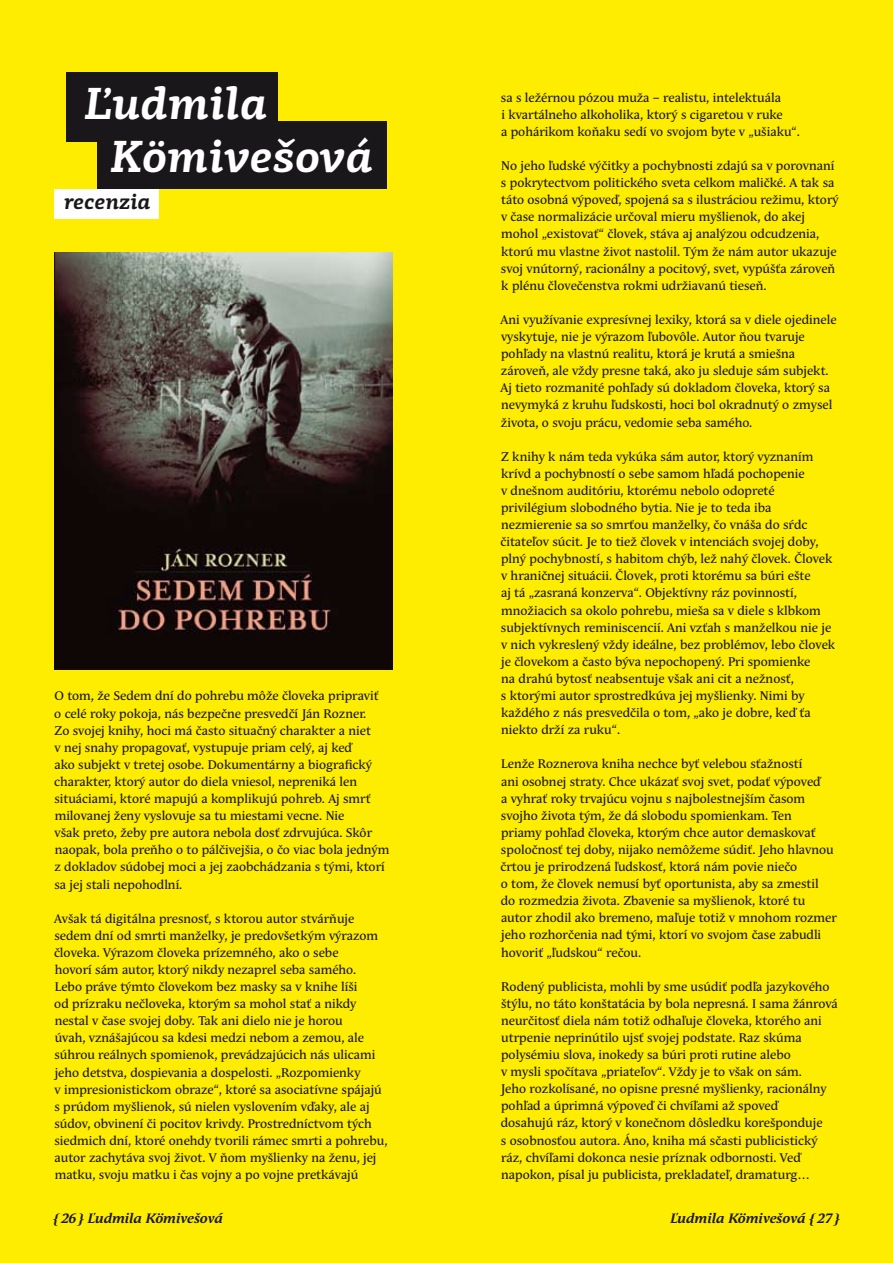
<style>
.page{position:relative;width:893px;height:1263px;background:#ffed00}
.page>*{position:absolute;margin:0;border:0;box-sizing:border-box;transform-origin:0 0}
.t1{font:italic 700 45.3px/52.5px "PF Centro Slab Pro";color:#fff}
.t2{font:italic 700 21.45px "PF Centro Slab Pro";color:#1a171b}
.t3{font:italic 700 13.5px "Andulka Text Pro";color:#1a171b}
.t4{font:12.45px/17.1px "Andulka Text Pro";color:#1a171b}
</style>
<div class="page">
<img style="left:54px;top:252px;width:338px;height:418px">
<div style="left:66px;top:72px;width:212px;height:70px;background:#1a171b"></div>
<div style="left:98px;top:121px;width:289px;height:68px;background:#1a171b"></div>
<div style="left:54px;top:189px;width:104px;height:29px;background:#fff"></div>
<h1 class="t1" style="left:110px;top:77px;width:264px;text-indent:-26px">Ľudmila<br>Kömivešová</h1>
<h2 class="t2" style="left:64px;top:188px;width:88px">recenzia</h2>
<p class="t4" style="left:54px;top:688px;width:337px">O tom, že Sedem dní do pohrebu môže človeka pripraviť<br>o celé roky pokoja, nás bezpečne presvedčí Ján Rozner.<br>Zo svojej knihy, hoci má často situačný charakter a niet<br>v nej snahy propagovať, vystupuje priam celý, aj keď<br>ako subjekt v tretej osobe. Dokumentárny a biografický charakter, ktorý autor do diela vniesol, nepreniká len situáciami, ktoré mapujú a komplikujú pohreb. Aj smrť milovanej ženy vyslovuje sa tu miestami vecne. Nie<br>však preto, žeby pre autora nebola dosť zdrvujúca. Skôr naopak, bola preňho o to pálčivejšia, o čo viac bola jedným z dokladov súdobej moci a jej zaobchádzania s tými, ktorí sa jej stali nepohodlní.</p>
<p class="t4" style="left:54px;top:910px;width:335px">Avšak tá digitálna presnosť, s ktorou autor stvárňuje sedem dní od smrti manželky, je predovšetkým výrazom človeka. Výrazom človeka prízemného, ako o sebe<br>hovorí sám autor, ktorý nikdy nezaprel seba samého.<br>Lebo práve týmto človekom bez masky sa v knihe líši<br>od prízraku nečloveka, ktorým sa mohol stať a nikdy nestal v čase svojej doby. Tak ani dielo nie je horou<br>úvah, vznášajúcou sa kdesi medzi nebom a zemou, ale súhrou reálnych spomienok, prevádzajúcich nás ulicami jeho detstva, dospievania a dospelosti. „Rozpomienky<br>v impresionistickom obraze“, ktoré sa asociatívne spájajú s prúdom myšlienok, sú nielen vyslovením vďaky, ale aj súdov, obvinení či pocitov krivdy. Prostredníctvom tých siedmich dní, ktoré onehdy tvorili rámec smrti a pohrebu, autor zachytáva svoj život. V ňom myšlienky na ženu, jej matku, svoju matku i čas vojny a po vojne pretkávajú</p>
<p class="t4" style="left:501px;top:89px;width:300px">sa s ležérnou pózou muža – realistu, intelektuála<br>i kvartálneho alkoholika, ktorý s cigaretou v ruke<br>a pohárikom koňaku sedí vo svojom byte v „ušiaku“.</p>
<p class="t4" style="left:501px;top:157px;width:339px">No jeho ľudské výčitky a pochybnosti zdajú sa v porovnaní s pokrytectvom politického sveta celkom maličké. A tak sa táto osobná výpoveď, spojená sa s ilustráciou režimu, ktorý v čase normalizácie určoval mieru myšlienok, do akej mohol „existovať“ človek, stáva aj analýzou odcudzenia, ktorú mu vlastne život nastolil. Tým že nám autor ukazuje svoj vnútorný, racionálny a pocitový, svet, vypúšťa zároveň k plénu človečenstva rokmi udržiavanú tieseň.</p>
<p class="t4" style="left:501px;top:311px;width:337px">Ani využívanie expresívnej lexiky, ktorá sa v diele ojedinele vyskytuje, nie je výrazom ľubovôle. Autor ňou tvaruje pohľady na vlastnú realitu, ktorá je krutá a smiešna zároveň, ale vždy presne taká, ako ju sleduje sám subjekt.<br>Aj tieto rozmanité pohľady sú dokladom človeka, ktorý sa nevymyká z kruhu ľudskosti, hoci bol okradnutý o zmysel života, o svoju prácu, vedomie seba samého.</p>
<p class="t4" style="left:501px;top:448px;width:336px">Z knihy k nám teda vykúka sám autor, ktorý vyznaním krívd a pochybností o sebe samom hľadá pochopenie<br>v dnešnom auditóriu, ktorému nebolo odopreté privilégium slobodného bytia. Nie je to teda iba nezmierenie sa so smrťou manželky, čo vnáša do sŕdc čitateľov súcit. Je to tiež človek v intenciách svojej doby, plný pochybností, s habitom chýb, lež nahý človek. Človek v hraničnej situácii. Človek, proti ktorému sa búri ešte<br>aj tá „zasraná konzerva“. Objektívny ráz povinností, množiacich sa okolo pohrebu, mieša sa v diele s klbkom subjektívnych reminiscencií. Ani vzťah s manželkou nie je v nich vykreslený vždy ideálne, bez problémov, lebo človek je človekom a často býva nepochopený. Pri spomienke<br>na drahú bytosť neabsentuje však ani cit a nežnosť,<br>s ktorými autor sprostredkúva jej myšlienky. Nimi by každého z nás presvedčila o tom, „ako je dobre, keď ťa niekto drží za ruku“.</p>
<p class="t4" style="left:501px;top:756px;width:338px">Lenže Roznerova kniha nechce byť velebou sťažností<br>ani osobnej straty. Chce ukázať svoj svet, podať výpoveď<br>a vyhrať roky trvajúcu vojnu s najbolestnejším časom svojho života tým, že dá slobodu spomienkam. Ten<br>priamy pohľad človeka, ktorým chce autor demaskovať spoločnosť tej doby, nijako nemôžeme súdiť. Jeho hlavnou črtou je prirodzená ľudskosť, ktorá nám povie niečo<br>o tom, že človek nemusí byť oportunista, aby sa zmestil<br>do rozmedzia života. Zbavenie sa myšlienok, ktoré tu autor zhodil ako bremeno, maľuje totiž v mnohom rozmer jeho rozhorčenia nad tými, ktorí vo svojom čase zabudli hovoriť „ľudskou“ rečou.</p>
<p class="t4" style="left:501px;top:978px;width:339px">Rodený publicista, mohli by sme usúdiť podľa jazykového štýlu, no táto konštatácia by bola nepresná. I sama žánrová neurčitosť diela nám totiž odhaľuje človeka, ktorého ani utrpenie neprinútilo ujsť svojej podstate. Raz skúma polysémiu slova, inokedy sa búri proti rutine alebo<br>v mysli spočítava „priateľov“. Vždy je to však on sám.<br>Jeho rozkolísané, no opisne presné myšlienky, racionálny pohľad a úprimná výpoveď či chvíľami až spoveď<br>dosahujú ráz, ktorý v konečnom dôsledku korešponduje<br>s osobnosťou autora. Áno, kniha má sčasti publicistický ráz, chvíľami dokonca nesie príznak odbornosti. Veď napokon, písal ju publicista, prekladateľ, dramaturg…</p>
<p class="t3" style="left:53px;top:1210px;width:171px">{ 26 } Ľudmila Kömivešová</p>
<p class="t3" style="left:670px;top:1210px;width:171px">Ľudmila Kömivešová { 27 }</p>
</div>
